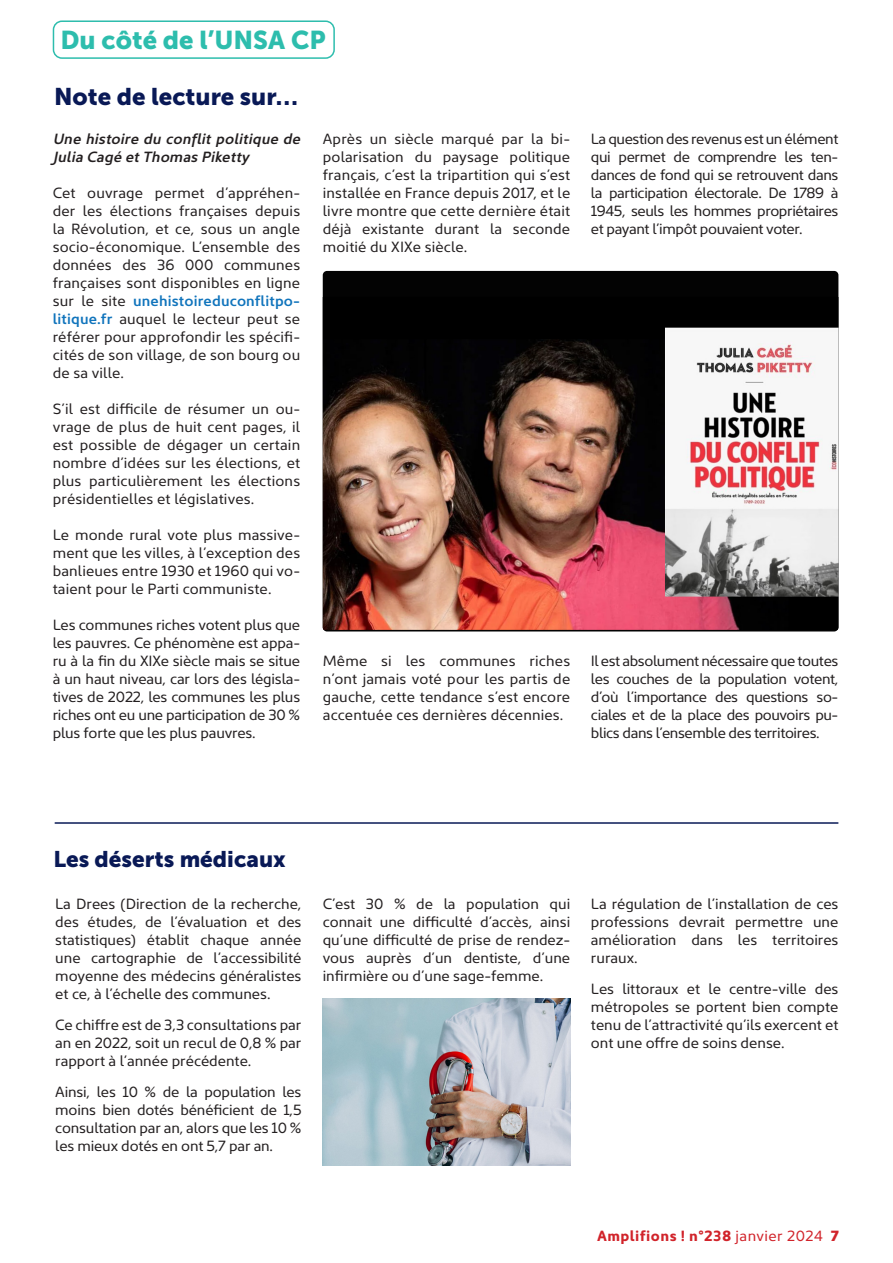
<style>
.page{position:relative;width:893px;height:1263px;background:#fff}
.page>*{position:absolute;margin:0;border:0;box-sizing:border-box;transform-origin:0 0}
.t1{font:25.65px "Museo Sans 900";color:#2dbdad}
.t2{font:24px "Museo Sans 900";color:#091956}
.t3{font:22.5px "Museo Sans 900";color:#091956}
.t4{font:15px/18px "Kyrial Sans Pro";color:#231f20;text-align:justify}
.t5{font:italic 600 15px/18px "Kyrial Sans Pro";letter-spacing:.01em;color:#231f20}
.t6{font:700 15px "Kyrial Sans Pro";letter-spacing:.03em;color:#d1232a}
.s1{font-weight:600;color:#1074bc}
.s2{font-weight:400}
.s3{font-weight:900}
</style>
<div class="page">
<div style="left:53px;top:20px;width:282px;height:39px;border:2px solid #2dbdad;border-radius:9px"></div>
<hr style="left:55px;top:822px;width:783px;height:2px;background:#091956">
<div style="left:323px;top:271px;width:515px;height:360px;background:#030303;border-radius:4px"></div>
<img style="left:323px;top:327px;width:515px;height:303px">
<img style="left:323px;top:998px;width:247px;height:167px">
<p class="t1" style="left:60px;top:26px;width:267px">Du côté de l’UNSA CP</p>
<p class="t2" style="left:54px;top:83px;width:246px">Note de lecture sur…</p>
<p class="t5" style="left:53px;top:129px;width:249px">Une histoire du conflit politique de<br>Julia Cagé et Thomas Piketty</p>
<p class="t4" style="left:53px;top:183px;width:249px">Cet ouvrage permet d’appréhen&shy;der les élections françaises depuis la Révolution, et ce, sous un angle socio-économique. L’ensemble des données des 36 000 communes françaises sont disponibles en ligne sur le site <span class="s1">unehistoireduconflitpo&shy;litique.fr</span> auquel le lecteur peut se référer pour approfondir les spécifi&shy;cités de son village, de son bourg ou de sa ville.</p>
<p class="t4" style="left:53px;top:399px;width:249px">S’il est difficile de résumer un ou&shy;vrage de plus de huit cent pages, il est possible de dégager un certain nombre d’idées sur les élections, et plus particulièrement les élections présidentielles et législatives.</p>
<p class="t4" style="left:53px;top:525px;width:249px">Le monde rural vote plus massive&shy;ment que les villes, à l’exception des banlieues entre 1930 et 1960 qui vo&shy;taient pour le Parti communiste.</p>
<p class="t4" style="left:53px;top:615px;width:249px">Les communes riches votent plus que les pauvres. Ce phénomène est appa&shy;ru à la fin du XIXe siècle mais se situe à un haut niveau, car lors des législa&shy;tives de 2022, les communes les plus riches ont eu une participation de 30 % plus forte que les plus pauvres.</p>
<p class="t4" style="left:323px;top:129px;width:249px">Après un siècle marqué par la bi&shy;polarisation du paysage politique français, c’est la tripartition qui s’est installée en France depuis 2017, et le livre montre que cette dernière était déjà existante durant la seconde moitié du XIXe siècle.</p>
<p class="t4" style="left:323px;top:651px;width:249px">Même si les communes riches n’ont jamais voté pour les partis de gauche, cette tendance s’est encore accentuée ces dernières décennies.</p>
<p class="t4" style="left:591px;top:129px;width:249px">La question des revenus est un élément qui permet de comprendre les ten&shy;dances de fond qui se retrouvent dans la participation électorale. De 1789 à 1945, seuls les hommes propriétaires et payant l’impôt pouvaient voter.</p>
<p class="t4" style="left:591px;top:651px;width:249px">Il est absolument nécessaire que toutes les couches de la population votent, d’où l’importance des questions so&shy;ciales et de la place des pouvoirs pu&shy;blics dans l’ensemble des territoires.</p>
<p class="t3" style="left:54px;top:847px;width:234px">Les déserts médicaux</p>
<p class="t4" style="left:55px;top:894px;width:248px">La Drees (Direction de la recherche, des études, de l’évaluation et des statistiques) établit chaque année une cartographie de l’accessibilité moyenne des médecins généralistes et ce, à l’échelle des communes.</p>
<p class="t4" style="left:55px;top:1015px;width:248px">Ce chiffre est de 3,3 consultations par an en 2022, soit un recul de 0,8 % par rapport à l’année précédente.</p>
<p class="t4" style="left:55px;top:1081px;width:248px">Ainsi, les 10 % de la population les moins bien dotés bénéficient de 1,5 consultation par an, alors que les 10 % les mieux dotés en ont 5,7 par an.</p>
<p class="t4" style="left:323px;top:894px;width:249px">C’est 30 % de la population qui connait une difficulté d’accès, ainsi qu’une difficulté de prise de rendez&shy;vous auprès d’un dentiste, d’une infirmière ou d’une sage-femme.</p>
<p class="t4" style="left:591px;top:894px;width:249px">La régulation de l’installation de ces professions devrait permettre une amélioration dans les territoires ruraux.</p>
<p class="t4" style="left:591px;top:979px;width:249px">Les littoraux et le centre-ville des métropoles se portent bien compte tenu de l’attractivité qu’ils exercent et ont une offre de soins dense.</p>
<p class="t6" style="left:597px;top:1225px;width:243px">Amplifions ! n°238 <span class="s2">janvier 2024</span> <span class="s3">7</span></p>
</div>
